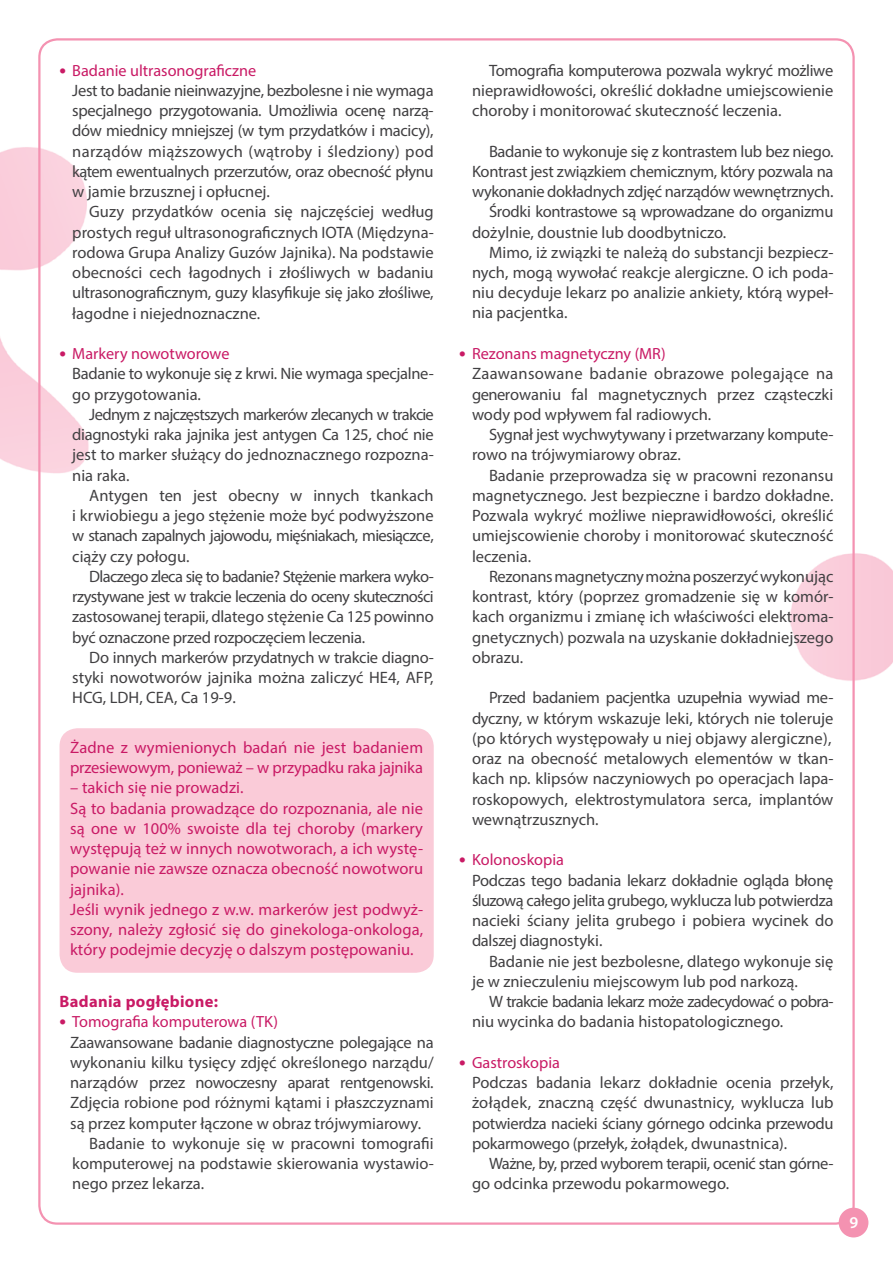
<style>
.page{position:relative;width:893px;height:1263px;background:#fff}
.page>*{position:absolute;margin:0;border:0;box-sizing:border-box;transform-origin:0 0}
.t1{font:16.5px/20.2px "Myriad Pro";color:#414042;text-align:justify}
.t2{font:16.5px/20.2px "Myriad Pro";letter-spacing:-.02em;color:#414042}
.t3{font:16.5px/20.2px "Myriad Pro";letter-spacing:.005em;color:#c91a65}
.t4{font:16.5px/20.2px "Myriad Pro";letter-spacing:-.03em;color:#414042}
.t5{font:700 16.5px "Myriad Pro";letter-spacing:.02em;color:#c91a65}
.t6{font:600 16.5px "Myriad Pro";color:#fff}
.t7{font:16.2px "Myriad Pro";color:#c91a65}
.s1{font-weight:700;font-size:19.5px}
</style>
<div class="page">
<img style="left:790px;top:553px;width:103px;height:128px">
<img style="left:0;top:147px;width:89px;height:327px">
<div style="left:839px;top:1208px;width:29px;height:29px;background:#f492b1;border-radius:50%"></div>
<div style="left:60px;top:728px;width:374px;height:245px;background:#facbd8;border-radius:18px"></div>
<p class="t7" style="left:60px;top:60px;width:198px"><span class="s1">•</span> Badanie ultrasonograficzne</p>
<p class="t1" style="left:72px;top:80px;width:363px">Jest to badanie nieinwazyjne, bezbolesne i nie wymaga specjalnego przygotowania. Umożliwia ocenę narzą&shy;dów miednicy mniejszej (w tym przydatków i macicy), narządów miąższowych (wątroby i śledziony) pod kątem ewentualnych przerzutów, oraz obecność płynu w jamie brzusznej i opłucnej.</p>
<p class="t1" style="left:72px;top:201px;width:363px;text-indent:17px">Guzy przydatków ocenia się najczęściej według prostych reguł ultrasonograficznych IOTA (Międzyna&shy;rodowa Grupa Analizy Guzów Jajnika). Na podstawie obecności cech łagodnych i złośliwych w badaniu ultrasonograficznym, guzy klasyfikuje się jako złośliwe, łagodne i niejednoznaczne.</p>
<p class="t7" style="left:60px;top:344px;width:171px"><span class="s1">•</span> Markery nowotworowe</p>
<p class="t2" style="left:72px;top:363px;width:363px">Badanie to wykonuje się z krwi. Nie wymaga specjalne&shy;go przygotowania.</p>
<p class="t1" style="left:72px;top:404px;width:363px;text-indent:17px">Jednym z najczęstszych markerów zlecanych w trakcie diagnostyki raka jajnika jest antygen Ca 125, choć nie jest to marker służący do jednoznacznego rozpozna&shy;nia raka.</p>
<p class="t1" style="left:72px;top:485px;width:363px;text-indent:17px">Antygen ten jest obecny w innych tkankach i krwiobiegu a jego stężenie może być podwyższone w stanach zapalnych jajowodu, mięśniakach, miesiączce, ciąży czy połogu.</p>
<p class="t1" style="left:72px;top:566px;width:363px;text-indent:17px">Dlaczego zleca się to badanie? Stężenie markera wyko&shy;rzystywane jest w trakcie leczenia do oceny skuteczności zastosowanej terapii, dlatego stężenie Ca 125 powinno być oznaczone przed rozpoczęciem leczenia.</p>
<p class="t1" style="left:72px;top:647px;width:363px;text-indent:17px">Do innych markerów przydatnych w trakcie diagno&shy;styki nowotworów jajnika można zaliczyć HE4, AFP, HCG, LDH, CEA, Ca 19-9.</p>
<p class="t3" style="left:70px;top:737px;width:354px">Żadne z wymienionych badań nie jest badaniem przesiewowym, ponieważ – w przypadku raka jajnika</p>
<p class="t3" style="left:70px;top:777px;width:354px">– takich się nie prowadzi.<br>Są to badania prowadzące do rozpoznania, ale nie są one w 100% swoiste dla tej choroby (markery występują też w innych nowotworach, a ich wystę&shy;powanie nie zawsze oznacza obecność nowotworu jajnika).<br>Jeśli wynik jednego z w.w. markerów jest podwyż&shy;szony, należy zgłosić się do ginekologa-onkologa, który podejmie decyzję o dalszym postępowaniu.</p>
<p class="t5" style="left:60px;top:991px;width:160px">Badania pogłębione:</p>
<p class="t7" style="left:60px;top:1012px;width:220px"><span class="s1">•</span> Tomografia komputerowa (TK)</p>
<p class="t2" style="left:70px;top:1032px;width:365px">Zaawansowane badanie diagnostyczne polegające na</p>
<p class="t1" style="left:70px;top:1052px;width:365px">wykonaniu kilku tysięcy zdjęć określonego narządu/</p>
<p class="t2" style="left:70px;top:1072px;width:365px">narządów przez nowoczesny aparat rentgenowski.</p>
<p class="t1" style="left:70px;top:1092px;width:365px">Zdjęcia robione pod różnymi kątami i płaszczyznami</p>
<p class="t1" style="left:70px;top:1113px;width:352px">są przez komputer łączone w obraz trójwymiarowy.</p>
<p class="t1" style="left:89px;top:1133px;width:346px">Badanie to wykonuje się w pracowni tomografii</p>
<p class="t1" style="left:72px;top:1153px;width:363px">komputerowej na podstawie skierowania wystawio-</p>
<p class="t1" style="left:72px;top:1173px;width:134px">nego przez lekarza.</p>
<p class="t1" style="left:472px;top:60px;width:363px;text-indent:17px">Tomografia komputerowa pozwala wykryć możliwe nieprawidłowości, określić dokładne umiejscowienie choroby i monitorować skuteczność leczenia.</p>
<p class="t2" style="left:489px;top:141px;width:346px">Badanie to wykonuje się z kontrastem lub bez niego.</p>
<p class="t2" style="left:472px;top:161px;width:363px">Kontrast jest związkiem chemicznym, który pozwala na</p>
<p class="t2" style="left:472px;top:181px;width:363px">wykonanie dokładnych zdjęć narządów wewnętrznych.</p>
<p class="t2" style="left:489px;top:201px;width:346px">Środki kontrastowe są wprowadzane do organizmu</p>
<p class="t1" style="left:472px;top:222px;width:256px">dożylnie, doustnie lub doodbytniczo.</p>
<p class="t1" style="left:489px;top:242px;width:346px">Mimo, iż związki te należą do substancji bezpiecz-</p>
<p class="t1" style="left:472px;top:262px;width:363px">nych, mogą wywołać reakcje alergiczne. O ich poda-</p>
<p class="t1" style="left:472px;top:282px;width:363px">niu decyduje lekarz po analizie ankiety, którą wypeł-</p>
<p class="t1" style="left:472px;top:303px;width:97px">nia pacjentka.</p>
<p class="t7" style="left:459px;top:344px;width:208px"><span class="s1">•</span> Rezonans magnetyczny (MR)</p>
<p class="t1" style="left:472px;top:363px;width:363px">Zaawansowane badanie obrazowe polegające na generowaniu fal magnetycznych przez cząsteczki wody pod wpływem fal radiowych.</p>
<p class="t2" style="left:472px;top:424px;width:363px;text-indent:17px">Sygnał jest wychwytywany i przetwarzany kompute&shy;rowo na trójwymiarowy obraz.</p>
<p class="t1" style="left:472px;top:465px;width:363px;text-indent:17px">Badanie przeprowadza się w pracowni rezonansu magnetycznego. Jest bezpieczne i bardzo dokładne.<br>Pozwala wykryć możliwe nieprawidłowości, określić umiejscowienie choroby i monitorować skuteczność leczenia.</p>
<p class="t1" style="left:472px;top:566px;width:363px;text-indent:17px">Rezonans magnetyczny można poszerzyć wykonując kontrast, który (poprzez gromadzenie się w komór&shy;kach organizmu i zmianę ich właściwości elektroma&shy;gnetycznych) pozwala na uzyskanie dokładniejszego obrazu.</p>
<p class="t1" style="left:472px;top:687px;width:363px;text-align:left;text-indent:17px">Przed badaniem pacjentka uzupełnia wywiad me&shy;dyczny, w którym wskazuje leki, których nie toleruje (po których występowały u niej objawy alergiczne), oraz na obecność metalowych elementów w tkan&shy;kach np. klipsów naczyniowych po operacjach lapa&shy;roskopowych, elektrostymulatora serca, implantów wewnątrzusznych.</p>
<p class="t7" style="left:459px;top:850px;width:106px"><span class="s1">•</span> Kolonoskopia</p>
<p class="t1" style="left:472px;top:870px;width:363px">Podczas tego badania lekarz dokładnie ogląda błonę śluzową całego jelita grubego, wyklucza lub potwierdza nacieki ściany jelita grubego i pobiera wycinek do dalszej diagnostyki.</p>
<p class="t1" style="left:472px;top:951px;width:363px;text-indent:17px">Badanie nie jest bezbolesne, dlatego wykonuje się je w znieczuleniu miejscowym lub pod narkozą.</p>
<p class="t2" style="left:472px;top:991px;width:363px;text-indent:17px">W trakcie badania lekarz może zadecydować o pobra&shy;niu wycinka do badania histopatologicznego.</p>
<p class="t7" style="left:459px;top:1052px;width:102px"><span class="s1">•</span> Gastroskopia</p>
<p class="t1" style="left:472px;top:1072px;width:363px">Podczas badania lekarz dokładnie ocenia przełyk, żołądek, znaczną część dwunastnicy, wyklucza lub potwierdza nacieki ściany górnego odcinka przewodu pokarmowego (przełyk, żołądek, dwunastnica).</p>
<p class="t4" style="left:472px;top:1153px;width:363px;text-indent:17px">Ważne, by, przed wyborem terapii, ocenić stan górne&shy;go odcinka przewodu pokarmowego.</p>
<p class="t6" style="left:849px;top:1212px;width:10px">9</p>
</div>
